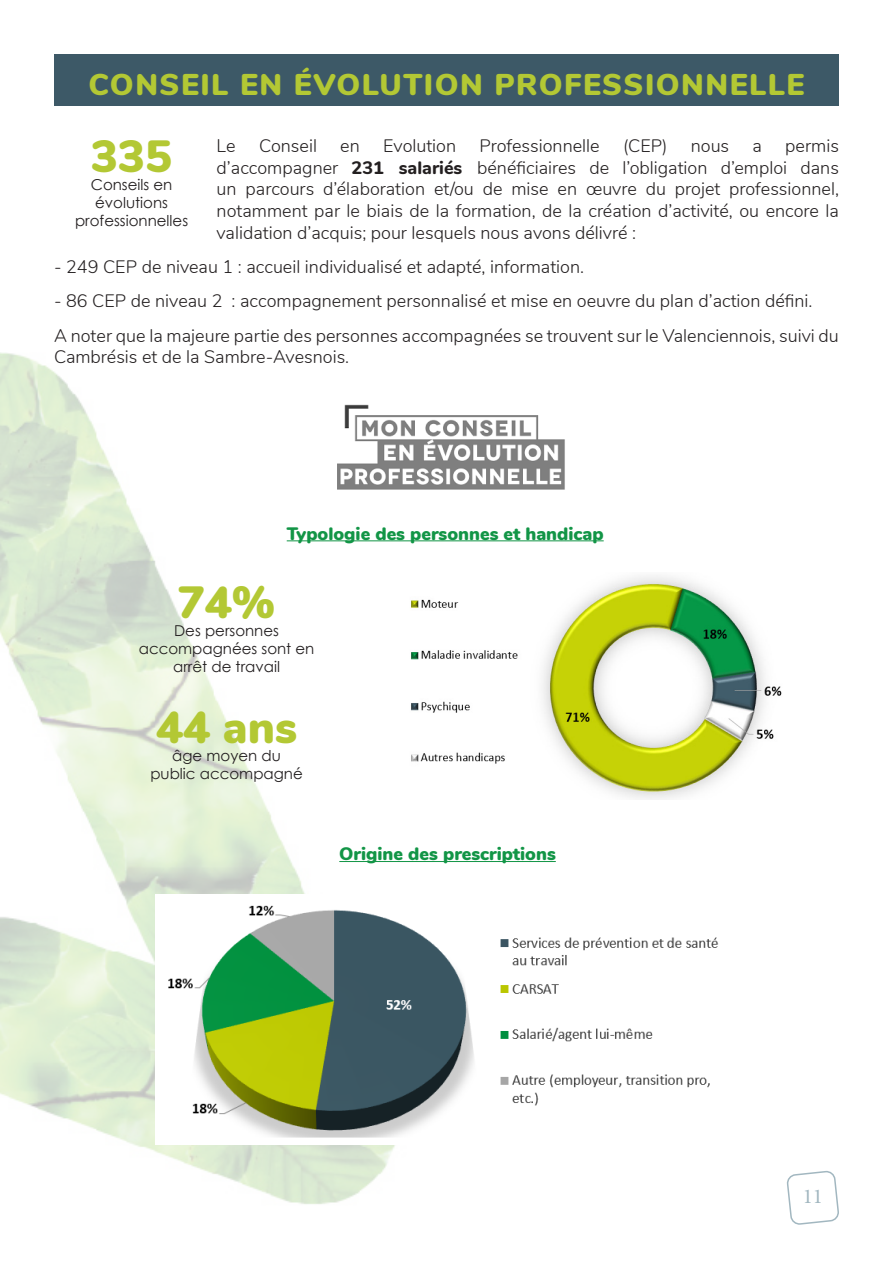
<style>
.page{position:relative;width:893px;height:1263px;background:#fff}
.page>*{position:absolute;margin:0;border:0;box-sizing:border-box;transform-origin:0 0}
.t1{font:900 45px "Nunito";color:#b3c834}
.t2{font:900 30px "Nunito";letter-spacing:.05em;color:#b3c834}
.t3{font:21px "Minion Pro";color:#a2b7c0}
.t4{font:300 18px/21.6px "Nunito";color:#231f20;text-align:justify}
.t5{font:900 18px "Nunito";color:#129546}
.t6{font:15px/18px "Century Gothic";color:#231f20;text-align:center}
.s1{font-weight:800}
</style>
<div class="page">
<svg style="left:787px;top:1171px;width:52px;height:53px"></svg>
<img style="left:0;top:353px;width:431px;height:851px">
<div style="left:54px;top:54px;width:785px;height:51px;background:#3d5967"></div>
<hr style="left:339px;top:861px;width:217px;height:1px;background:#129546">
<hr style="left:287px;top:540px;width:317px;height:1px;background:#129546">
<img style="left:405px;top:572px;width:377px;height:227px">
<img style="left:155px;top:895px;width:564px;height:250px">
<img style="left:336px;top:398px;width:229px;height:102px">
<p class="t2" style="left:89px;top:62px;width:717px">CONSEIL EN ÉVOLUTION PROFESSIONNELLE</p>
<p class="t4" style="left:217px;top:134px;width:21px">Le</p>
<p class="t4" style="left:259px;top:134px;width:59px">Conseil</p>
<p class="t4" style="left:340px;top:134px;width:21px">en</p>
<p class="t4" style="left:383px;top:134px;width:75px">Evolution</p>
<p class="t4" style="left:479px;top:134px;width:122px">Professionnelle</p>
<p class="t4" style="left:623px;top:134px;width:46px">(CEP)</p>
<p class="t4" style="left:691px;top:134px;width:40px">nous</p>
<p class="t4" style="left:752px;top:134px;width:11px">a</p>
<p class="t4" style="left:217px;top:134px;width:624px;text-indent:569px">permis d’accompagner <span class="s1">231 salariés</span> bénéficiaires de l’obligation d’emploi dans un parcours d’élaboration et/ou de mise en œuvre du projet professionnel, notamment par le biais de la formation, de la création d’activité, ou encore la validation d’acquis; pour lesquels nous avons délivré :</p>
<p class="t4" style="left:54px;top:255px;width:532px">- 249 CEP de niveau 1 : accueil individualisé et adapté, information.</p>
<p class="t4" style="left:54px;top:289px;width:760px">- 86 CEP de niveau 2 : accompagnement personnalisé et mise en oeuvre du plan d’action défini.</p>
<p class="t4" style="left:54px;top:324px;width:786px">A noter que la majeure partie des personnes accompagnées se trouvent sur le Valenciennois, suivi du<br>Cambrésis et de la Sambre-Avesnois.</p>
<p class="t1" style="left:91px;top:123px;width:82px">335</p>
<p class="t6" style="left:75px;top:175px;width:115px">Conseils en évolutions professionnelles</p>
<p class="t5" style="left:287px;top:520px;width:318px">Typologie des personnes et handicap</p>
<p class="t1" style="left:178px;top:569px;width:99px">74%</p>
<p class="t6" style="left:139px;top:639px;width:177px">accompagnées sont en arrêt de travail</p>
<p class="t1" style="left:156px;top:693px;width:142px">44 ans</p>
<p class="t6" style="left:150px;top:746px;width:154px">âge moyen du public accompagné</p>
<p class="t6" style="left:174px;top:621px;width:106px">Des personnes</p>
<p class="t5" style="left:339px;top:840px;width:218px">Origine des prescriptions</p>
<p class="t3" style="left:803px;top:1182px;width:22px">11</p>
</div>
